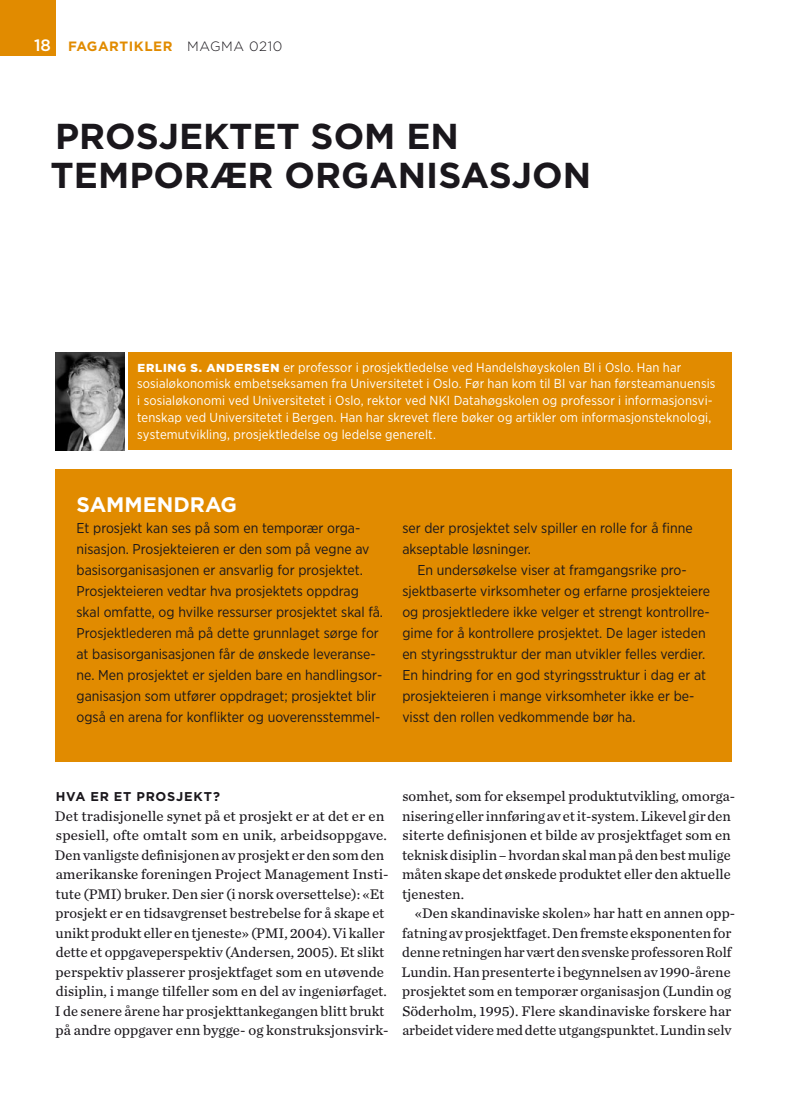
<style>
.page{position:relative;width:808px;height:1106px;background:#fff}
.page>*{position:absolute;margin:0;border:0;box-sizing:border-box;transform-origin:0 0}
.t1{font:700 36px/39px "Gotham";color:#1a171c}
.t2{font:700 21px "Gotham";color:#fff}
.t3{font:14.55px/19.5px "Chronicle Text G2";color:#1a171c}
.t4{font:14.25px/21px "Gotham Narrow";color:#1a171c}
.t5{font:700 13.5px "Gotham";letter-spacing:.04em;color:#e18b00}
.t6{font:300 13.5px "Gotham";color:#1a171c}
.t7{font:13.05px/16.8px "Gotham Narrow";letter-spacing:.01em;color:#fff}
.t8{font:700 12.75px "Gotham";letter-spacing:.065em;color:#1a171c}
.s1{font-weight:500;font-size:16.5px;color:#fff}
.s2{font-weight:300;color:#1a171c}
.s3{font-family:"Gotham";font-weight:900;font-size:11.55px}
</style>
<div class="page">
<div style="left:0;top:0;width:55px;height:55px;background:#e18b00"></div>
<div style="left:55px;top:469px;width:676px;height:293px;background:#e18b00"></div>
<div style="left:128px;top:352px;width:603px;height:98px;background:#e18b00"></div>
<img style="left:55px;top:352px;width:70px;height:98px">
<p class="t5" style="left:34px;top:37px;width:164px"><span class="s1">18</span> FAGARTIKLER <span class="s2">MAGMA</span></p>
<p class="t6" style="left:249px;top:38px;width:35px">0210</p>
<h1 class="t1" style="left:51px;top:117px;width:542px">PROSJEKTET SOM EN<br>TEMPORÆR ORGANISASJON</h1>
<p class="t7" style="left:137px;top:358px;width:580px"><span class="s3">E R-LING S. AN-DER-SEN</span> er professor i prosjektledelse ved Handelshøyskolen BI i Oslo. Han har sosialøkonomisk embetseksamen fra Universitetet i Oslo. Før han kom til BI var han førsteamanuensis i sosialøkonomi ved Universitetet i Oslo, rektor ved NKI Datahøgskolen og professor i informasjonsvi&shy;tenskap ved Universitetet i Bergen. Han har skrevet flere bøker og artikler om informasjonsteknologi, systemutvikling, prosjektledelse og ledelse generelt.</p>
<h2 class="t2" style="left:77px;top:490px;width:162px">SAMMENDRAG</h2>
<p class="t4" style="left:77px;top:517px;width:308px">Et prosjekt kan ses på som en temporær orga&shy;nisasjon. Prosjekteieren er den som på vegne av basisorganisasjonen er ansvarlig for prosjektet.<br>Prosjekteieren vedtar hva prosjektets oppdrag skal omfatte, og hvilke ressurser prosjektet skal få.<br>Prosjektlederen må på dette grunnlaget sørge for at basisorganisasjonen får de ønskede leveranse&shy;ne. Men prosjektet er sjelden bare en handlingsor&shy;ganisasjon som utfører oppdraget; prosjektet blir også en arena for konflikter og uoverensstemmel-</p>
<p class="t4" style="left:402px;top:517px;width:292px">ser der prosjektet selv spiller en rolle for å finne akseptable løsninger.</p>
<p class="t4" style="left:402px;top:559px;width:309px;text-indent:15px">En undersøkelse viser at framgangsrike pro&shy;sjektbaserte virksomheter og erfarne prosjekteiere og prosjektledere ikke velger et strengt kontrollre&shy;gime for å kontrollere prosjektet. De lager isteden en styringsstruktur der man utvikler felles verdier.<br>En hindring for en god styringsstruktur i dag er at prosjekteieren i mange virksomheter ikke er be&shy;visst den rollen vedkommende bør ha.</p>
<p class="t8" style="left:56px;top:788px;width:166px">HVA ER ET PROSJEKT?</p>
<p class="t3" style="left:55px;top:805px;width:334px">Det tradisjonelle synet på et prosjekt er at det er en spesiell, ofte omtalt som en unik, arbeidsoppgave.<br>Den vanligste definisjonen av prosjekt er den som den amerikanske foreningen Project Management Insti&shy;tute (PMI) bruker. Den sier (i norsk oversettelse): «Et prosjekt er en tidsavgrenset bestrebelse for å skape et unikt produkt eller en tjeneste» (PMI, 2004). Vi kaller dette et oppgaveperspektiv (Andersen, 2005). Et slikt perspektiv plasserer prosjektfaget som en utøvende disiplin, i mange tilfeller som en del av ingeniørfaget.<br>I de senere årene har prosjekttankegangen blitt brukt på andre oppgaver enn bygge- og konstruksjonsvirk-</p>
<p class="t3" style="left:402px;top:786px;width:333px">somhet, som for eksempel produktutvikling, omorga&shy;nisering eller innføring av et it-system. Likevel gir den siterte definisjonen et bilde av prosjektfaget som en teknisk disiplin – hvordan skal man på den best mulige måten skape det ønskede produktet eller den aktuelle tjenesten.</p>
<p class="t3" style="left:402px;top:903px;width:333px;text-indent:13px">«Den skandinaviske skolen» har hatt en annen opp&shy;fatning av prosjektfaget. Den fremste eksponenten for denne retningen har vært den svenske professoren Rolf Lundin. Han presenterte i begynnelsen av 1990-årene prosjektet som en temporær organisasjon (Lundin og Söderholm, 1995). Flere skandinaviske forskere har arbeidet videre med dette utgangspunktet. Lundin selv</p>
</div>
